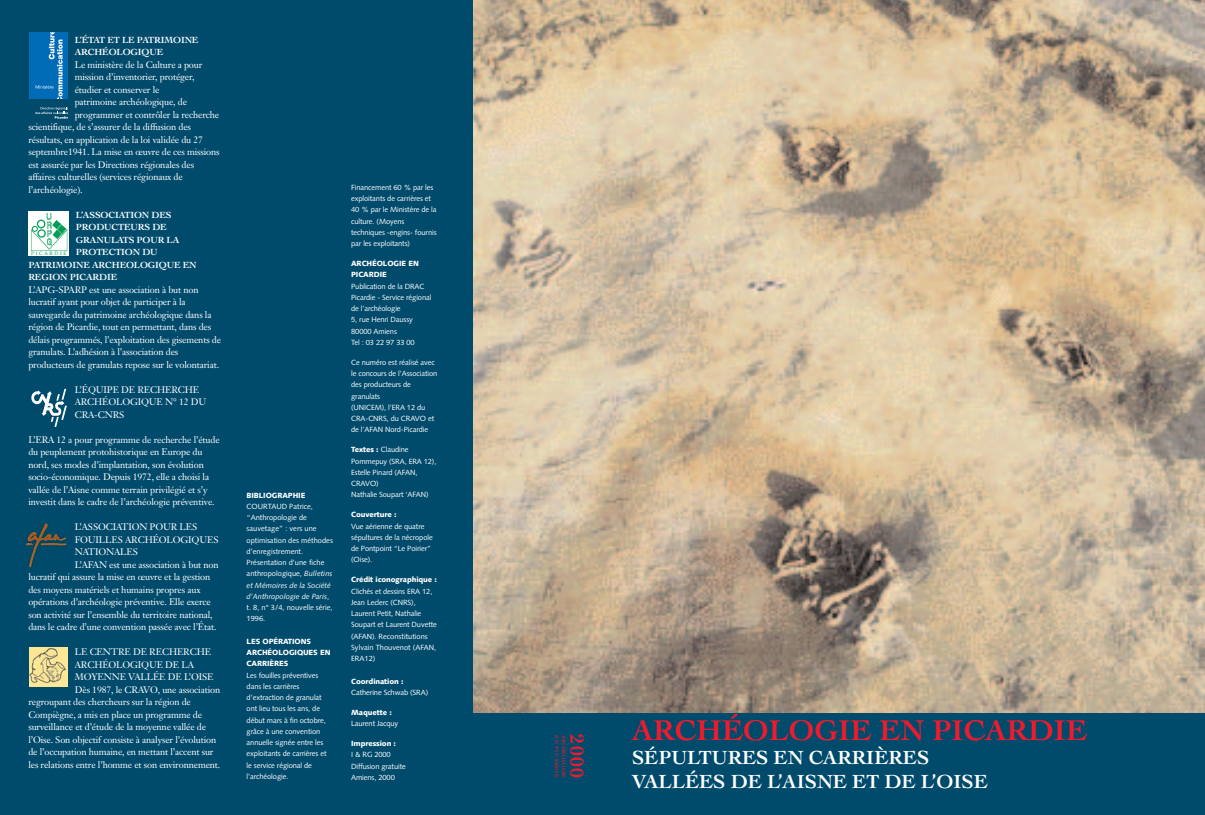
<style>
.page{position:relative;width:1205px;height:815px;background:#004b6c}
.page>*{position:absolute;margin:0;border:0;box-sizing:border-box;transform-origin:0 0}
.t1{font:700 30px "Cochin";color:#ee1b2d}
.t2{font:700 20px/23.8px "Cochin";color:#fff}
.t3{font:700 20px "Cochin";color:#ee1b2d}
.t4{font:9.38px/12.5px "Janson Text";letter-spacing:-.015em;color:#fff}
.t5{font:700 9.38px/12.5px "Cochin";letter-spacing:-.015em;color:#fff}
.t6{font:7.5px/11.2px "Syntax";letter-spacing:-.01em;color:#fff}
.t7{font:900 7.5px/11.2px "Syntax";letter-spacing:-.015em;color:#fff}
.t8{font:5.12px "Palatino";letter-spacing:.31em;color:#009d55}
.t9{font:700 5px "Cochin";letter-spacing:.06em;color:#ee1b2d}
.t10{font:700 5px "Cochin";letter-spacing:.155em;color:#ee1b2d}
.s1{font-style:italic}
.s2{font-weight:900}
</style>
<div class="page">
<img style="left:25px;top:523px;width:42px;height:45px">
<svg style="left:29px;top:32px;width:39px;height:87px"></svg>
<img style="left:473px;top:0;width:732px;height:713px">
<div style="left:28px;top:211px;width:40px;height:45px;background:#fff"></div>
<svg style="left:31px;top:213px;width:37px;height:38px"></svg>
<svg style="left:31px;top:388px;width:36px;height:39px"></svg>
<div style="left:29px;top:647px;width:38px;height:40px;background:#ffe894"></div>
<img style="left:29px;top:647px;width:36px;height:36px">
<p class="t5" style="left:75px;top:34px;width:125px">L’ÉTAT ET LE PATRIMOINE<br>ARCHÉOLOGIQUE</p>
<p class="t4" style="left:75px;top:59px;width:129px">Le ministère de la Culture a pour</p>
<p class="t4" style="left:75px;top:72px;width:121px">mission d’inventorier, protéger,</p>
<p class="t4" style="left:75px;top:84px;width:86px">étudier et conserver le</p>
<p class="t4" style="left:75px;top:97px;width:114px">patrimoine archéologique, de</p>
<p class="t4" style="left:75px;top:109px;width:146px">programmer et contrôler la recherche</p>
<p class="t4" style="left:28px;top:122px;width:164px">scientifique, de s’assurer de la diffusion des</p>
<p class="t4" style="left:28px;top:134px;width:176px">résultats, en application de la loi validée du 27</p>
<p class="t4" style="left:28px;top:147px;width:193px">septembre1941. La mise en œuvre de ces missions</p>
<p class="t4" style="left:28px;top:159px;width:167px">est assurée par les Directions régionales des</p>
<p class="t4" style="left:28px;top:172px;width:156px">affaires culturelles (services régionaux de</p>
<p class="t4" style="left:28px;top:184px;width:56px">l’archéologie).</p>
<p class="t5" style="left:76px;top:209px;width:97px">L’ASSOCIATION DES</p>
<p class="t5" style="left:76px;top:222px;width:92px">PRODUCTEURS DE</p>
<p class="t5" style="left:76px;top:234px;width:105px">GRANULATS POUR LA</p>
<p class="t5" style="left:76px;top:247px;width:83px">PROTECTION DU</p>
<p class="t5" style="left:28px;top:259px;width:170px">PATRIMOINE ARCHEOLOGIQUE EN</p>
<p class="t5" style="left:28px;top:272px;width:90px">REGION PICARDIE</p>
<p class="t4" style="left:28px;top:284px;width:194px">L’APG-SPARP est une association à but non lucratif ayant pour objet de participer à la sauvegarde du patrimoine archéologique dans la région de Picardie, tout en permettant, dans des délais programmés, l’exploitation des gisements de granulats. L’adhésion à l’association des producteurs de granulats repose sur le volontariat.</p>
<p class="t4" style="left:75px;top:384px;width:133px">L’ÉQUIPE DE RECHERCHE<br>ARCHÉOLOGIQUE N° 12 DU<br>CRA-CNRS</p>
<p class="t4" style="left:28px;top:434px;width:193px">L’ERA 12 a pour programme de recherche l’étude du peuplement protohistorique en Europe du nord, ses modes d’implantation, son évolution socio-économique. Depuis 1972, elle a choisi la vallée de l’Aisne comme terrain privilégié et s’y investit dans le cadre de l’archéologie préventive.</p>
<p class="t4" style="left:75px;top:522px;width:124px">L’ASSOCIATION POUR LES</p>
<p class="t4" style="left:75px;top:534px;width:145px">FOUILLES ARCHÉOLOGIQUES</p>
<p class="t4" style="left:75px;top:547px;width:65px">NATIONALES</p>
<p class="t4" style="left:75px;top:559px;width:145px">L’AFAN est une association à but non</p>
<p class="t4" style="left:28px;top:572px;width:183px">lucratif qui assure la mise en œuvre et la gestion</p>
<p class="t4" style="left:28px;top:584px;width:174px">des moyens matériels et humains propres aux</p>
<p class="t4" style="left:28px;top:597px;width:184px">opérations d’archéologie préventive. Elle exerce</p>
<p class="t4" style="left:28px;top:609px;width:186px">son activité sur l’ensemble du territoire national,</p>
<p class="t4" style="left:28px;top:622px;width:190px">dans le cadre d’une convention passée avec l’État.</p>
<p class="t4" style="left:75px;top:647px;width:138px">LE CENTRE DE RECHERCHE</p>
<p class="t4" style="left:75px;top:659px;width:121px">ARCHÉOLOGIQUE DE LA</p>
<p class="t4" style="left:75px;top:672px;width:140px">MOYENNE VALLÉE DE L’OISE</p>
<p class="t4" style="left:75px;top:684px;width:147px">Dès 1987, le CRAVO, une association</p>
<p class="t4" style="left:28px;top:697px;width:164px">regroupant des chercheurs sur la région de</p>
<p class="t4" style="left:28px;top:709px;width:175px">Compiègne, a mis en place un programme de</p>
<p class="t4" style="left:28px;top:722px;width:179px">surveillance et d’étude de la moyenne vallée de</p>
<p class="t4" style="left:28px;top:734px;width:189px">l’Oise. Son objectif consiste à analyser l’évolution</p>
<p class="t4" style="left:28px;top:747px;width:187px">de l’occupation humaine, en mettant l’accent sur</p>
<p class="t4" style="left:28px;top:759px;width:193px">les relations entre l’homme et son environnement.</p>
<p class="t8" style="left:31px;top:251px;width:37px">PICARDIE</p>
<p class="t7" style="left:247px;top:490px;width:60px">BIBLIOGRAPHIE</p>
<p class="t6" style="left:247px;top:501px;width:88px">COURTAUD Patrice, “Anthropologie de sauvetage” : vers une optimisation des méthodes d’enregistrement.<br>Présentation d’une fiche anthropologique, <span class="s1">Bulletins et Mémoires de la Société d’Anthropologie de Paris</span>, t. 8, n° 3/4, nouvelle série,<br>1996.</p>
<p class="t7" style="left:247px;top:636px;width:85px">LES OPÉRATIONS<br>ARCHÉOLOGIQUES EN<br>CARRIÈRES</p>
<p class="t6" style="left:247px;top:670px;width:81px">Les fouilles préventives dans les carrières d’extraction de granulat ont lieu tous les ans, de début mars à fin octobre, grâce à une convention annuelle signée entre les exploitants de carrières et le service régional de l’archéologie.</p>
<p class="t6" style="left:351px;top:182px;width:87px">Financement 60 % par les exploitants de carrières et<br>40 % par le Ministère de la culture. (Moyens techniques -engins- fournis par les exploitants)</p>
<p class="t7" style="left:351px;top:259px;width:69px">ARCHÉOLOGIE EN<br>PICARDIE</p>
<p class="t6" style="left:351px;top:281px;width:82px">Publication de la DRAC<br>Picardie - Service régional de l’archéologie<br>5, rue Henri Daussy<br>80000 Amiens<br>Tel : 03 22 97 33 00</p>
<p class="t6" style="left:351px;top:357px;width:88px">Ce numéro est réalisé avec le concours de l’Association des producteurs de granulats<br>(UNICEM), l’ERA 12 du<br>CRA-CNRS, du CRAVO et de l’AFAN Nord-Picardie</p>
<p class="t6" style="left:351px;top:445px;width:87px"><span class="s2">Textes :</span> Claudine<br>Pommepuy (SRA, ERA 12),<br>Estelle Pinard (AFAN,<br>CRAVO)<br>Nathalie Soupart ‘AFAN)</p>
<p class="t7" style="left:351px;top:510px;width:47px">Couverture :</p>
<p class="t6" style="left:351px;top:521px;width:83px">Vue aérienne de quatre sépultures de la nécropole de Pontpoint “Le Poirier” (Oise).</p>
<p class="t7" style="left:351px;top:575px;width:87px">Crédit iconographique :</p>
<p class="t6" style="left:351px;top:586px;width:87px">Clichés et dessins ERA 12,<br>Jean Leclerc (CNRS),<br>Laurent Petit, Nathalie<br>Soupart et Laurent Duvette (AFAN). Reconstitutions<br>Sylvain Thouvenot (AFAN,<br>ERA12)</p>
<p class="t7" style="left:351px;top:676px;width:54px">Coordination :</p>
<p class="t6" style="left:351px;top:687px;width:78px">Catherine Schwab (SRA)</p>
<p class="t7" style="left:351px;top:707px;width:42px">Maquette :</p>
<p class="t6" style="left:351px;top:719px;width:49px">Laurent Jacquy</p>
<p class="t7" style="left:351px;top:739px;width:46px">Impression :</p>
<p class="t6" style="left:351px;top:750px;width:56px">I &amp; RG 2000<br>Diffusion gratuite<br>Amiens, 2000</p>
<p class="t10" style="left:559px;top:735px;width:44px;rotate:90deg">EN PICARDIE</p>
<p class="t9" style="left:566px;top:735px;width:45px;rotate:90deg">ARCHÉOLOGIE</p>
<h2 class="t3" style="left:585px;top:734px;width:46px;rotate:90deg">2000</h2>
<h1 class="t1" style="left:632px;top:719px;width:456px">ARCHÉOLOGIE EN PICARDIE</h1>
<h2 class="t2" style="left:632px;top:747px;width:357px">SÉPULTURES EN CARRIÈRES<br>VALLÉES DE L’AISNE ET DE L’OISE</h2>
</div>
